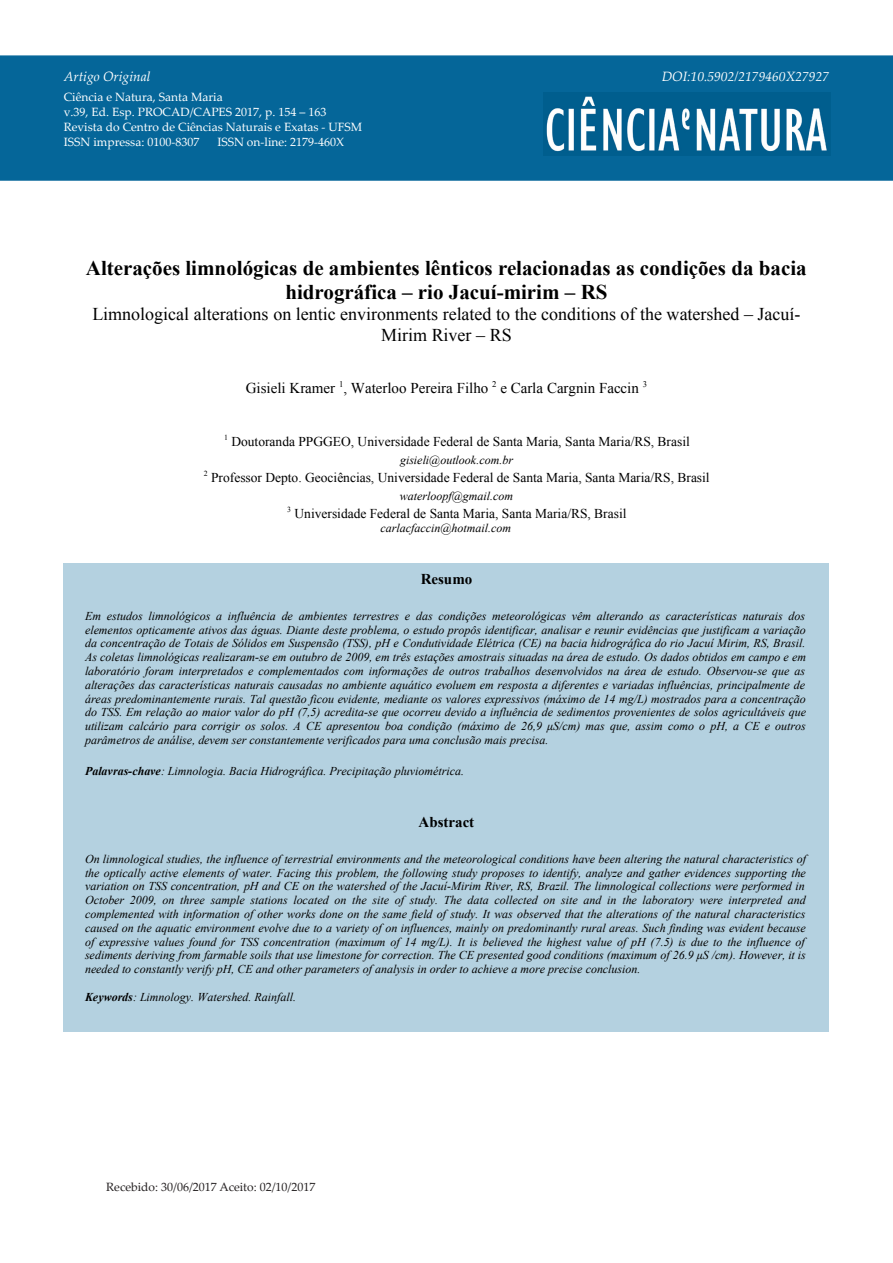
<style>
.page{position:relative;width:893px;height:1263px;background:#fff}
.page>*{position:absolute;margin:0;border:0;box-sizing:border-box;transform-origin:0 0}
.t1{font:700 21px/24.2px "Times New Roman";color:#000;text-align:center}
.t2{font:18px/20.7px "Times New Roman";color:#000;text-align:center}
.t3{font:15px "Times New Roman";color:#000}
.t4{font:700 15px "Times New Roman";color:#000}
.t5{font:13.5px "Times New Roman";color:#000}
.t6{font:italic 13.5px "Palatino Linotype";color:#fff}
.t7{font:italic 12px/13.8px "Times New Roman";color:#000;text-align:justify}
.t8{font:12px/15px "Palatino Linotype";color:#fff}
.t9{font:12px "Palatino Linotype";color:#231f20}
.s1{font-weight:700}
</style>
<div class="page">
<div style="left:0;top:55px;width:893px;height:126px;background:#056699;border:2px solid #056699"></div>
<img style="left:544px;top:92px;width:286px;height:64px">
<div style="left:64px;top:563px;width:765px;height:468px;background:#b4d1e0"></div>
<p class="t6" style="left:64px;top:67px;width:88px">Artigo Original</p>
<p class="t6" style="left:662px;top:67px;width:169px">DOI:10.5902/2179460X27927</p>
<p class="t8" style="left:64px;top:89px;width:300px">Ciência e Natura, Santa Maria<br>v.39, Ed. Esp. PROCAD/CAPES 2017, p. 154 – 163<br>Revista do Centro de Ciências Naturais e Exatas - UFSM ISSN impressa: 0100-8307</p>
<p class="t8" style="left:217px;top:134px;width:128px">ISSN on-line: 2179-460X</p>
<p class="t1" style="left:86px;top:258px;width:722px">Alterações limnológicas de ambientes lênticos relacionadas as condições da bacia hidrográfica – rio Jacuí-mirim – RS</p>
<p class="t2" style="left:92px;top:304px;width:710px">Limnological alterations on lentic environments related to the conditions of the watershed – Jacuí-<br>Mirim River – RS</p>
<p class="t3" style="left:246px;top:380px;width:403px">Gisieli Kramer <sup>1</sup>, Waterloo Pereira Filho <sup>2</sup> e Carla Cargnin Faccin <sup>3</sup></p>
<p class="t5" style="left:224px;top:434px;width:467px"><sup>1</sup> Doutoranda PPGGEO, Universidade Federal de Santa Maria, Santa Maria/RS, Brasil</p>
<p class="t7" style="left:400px;top:454px;width:115px">gisieli@outlook.com.br</p>
<p class="t5" style="left:204px;top:470px;width:507px"><sup>2</sup> Professor Depto. Geociências, Universidade Federal de Santa Maria, Santa Maria/RS, Brasil</p>
<p class="t7" style="left:400px;top:490px;width:115px">waterloopf@gmail.com</p>
<p class="t5" style="left:287px;top:506px;width:341px"><sup>3</sup> Universidade Federal de Santa Maria, Santa Maria/RS, Brasil</p>
<p class="t7" style="left:380px;top:522px;width:132px">carlacfaccin@hotmail.com</p>
<p class="t4" style="left:421px;top:573px;width:53px">Resumo</p>
<p class="t7" style="left:85px;top:610px;width:723px">Em estudos limnológicos a influência de ambientes terrestres e das condições meteorológicas vêm alterando as características naturais dos elementos opticamente ativos das águas. Diante deste problema, o estudo propôs identificar, analisar e reunir evidências que justificam a variação da concentração de Totais de Sólidos em Suspensão (TSS), pH e Condutividade Elétrica (CE) na bacia hidrográfica do rio Jacuí Mirim, RS, Brasil.<br>As coletas limnológicas realizaram-se em outubro de 2009, em três estações amostrais situadas na área de estudo. Os dados obtidos em campo e em laboratório foram interpretados e complementados com informações de outros trabalhos desenvolvidos na área de estudo. Observou-se que as alterações das características naturais causadas no ambiente aquático evoluem em resposta a diferentes e variadas influências, principalmente de áreas predominantemente rurais. Tal questão ficou evidente, mediante os valores expressivos (máximo de 14 mg/L) mostrados para a concentração do TSS. Em relação ao maior valor do pH (7,5) acredita-se que ocorreu devido a influência de sedimentos provenientes de solos agricultáveis que utilizam calcário para corrigir os solos. A CE apresentou boa condição (máximo de 26,9 μS/cm) mas que, assim como o pH, a CE e outros parâmetros de análise, devem ser constantemente verificados para uma conclusão mais precisa.</p>
<p class="t7" style="left:85px;top:765px;width:381px"><span class="s1">Palavras-chave</span>: Limnologia. Bacia Hidrográfica. Precipitação pluviométrica.</p>
<p class="t4" style="left:419px;top:816px;width:57px">Abstract</p>
<p class="t7" style="left:85px;top:853px;width:723px;text-align:left">On limnological studies, the influence of terrestrial environments and the meteorological conditions have been altering the natural characteristics of the optically active elements of water. Facing this problem, the following study proposes to identify, analyze and gather evidences supporting the variation on TSS concentration, pH and CE on the watershed of the Jacuí-Mirim River, RS, Brazil. The limnological collections were performed in October 2009, on three sample stations located on the site of study. The data collected on site and in the laboratory were interpreted and complemented with information of other works done on the same field of study. It was observed that the alterations of the natural characteristics caused on the aquatic environment evolve due to a variety of on influences, mainly on predominantly rural areas. Such finding was evident because of expressive values found for TSS concentration (maximum of 14 mg/L). It is believed the highest value of pH (7.5) is due to the influence of sediments deriving from farmable soils that use limestone for correction. The CE presented good conditions (maximum of 26.9 μS /cm). However, it is needed to constantly verify pH, CE and other parameters of analysis in order to achieve a more precise conclusion.</p>
<p class="t7" style="left:85px;top:991px;width:213px"><span class="s1">Keywords</span>: Limnology. Watershed. Rainfall.</p>
<p class="t9" style="left:106px;top:1178px;width:211px">Recebido: 30/06/2017 Aceito: 02/10/2017</p>
</div>
